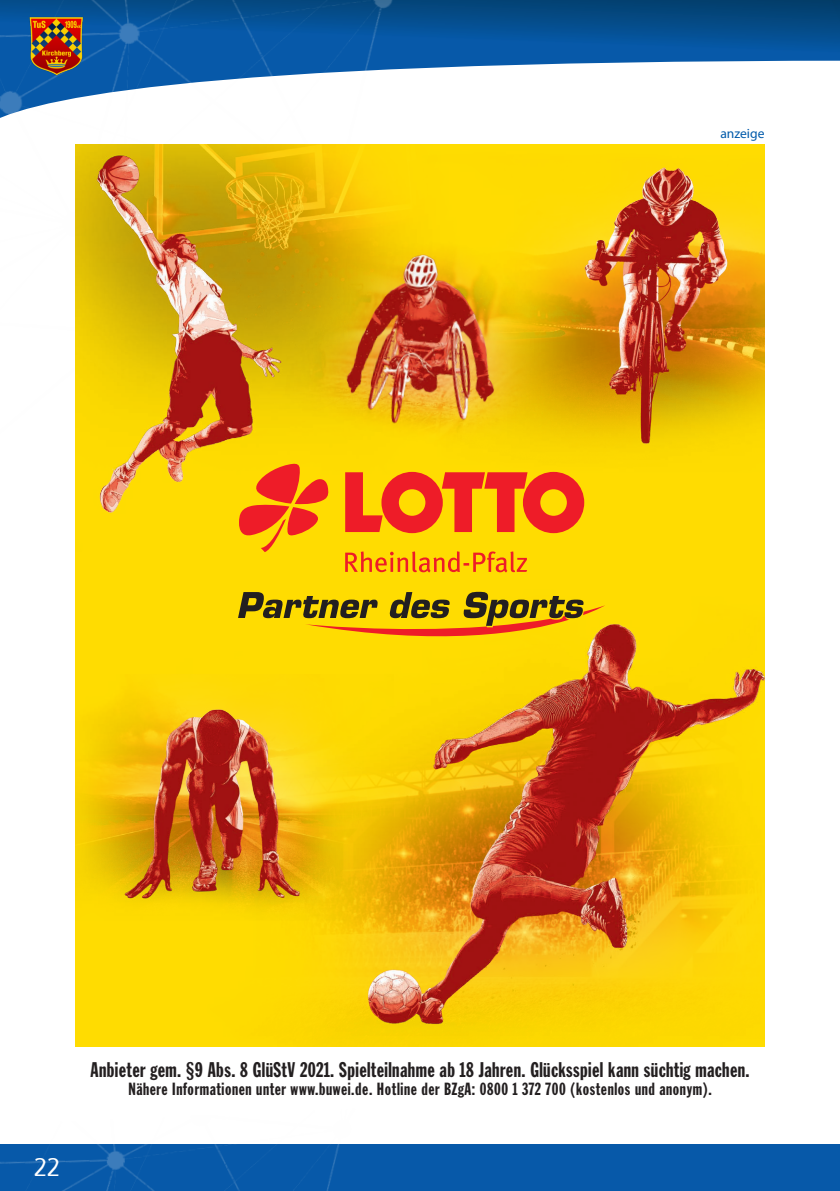
<style>
.page{position:relative;width:840px;height:1191px;background:#fff}
.page>*{position:absolute;margin:0;border:0;box-sizing:border-box;transform-origin:0 0}
.t1{font:24px "Oxygen";color:#fff}
.t2{font:20.8px "Franklin Gothic Std Extra Cond";letter-spacing:.02em;color:#231f20}
.t3{font:17.4px "Franklin Gothic Std Extra Cond";letter-spacing:.035em;color:#231f20}
.t4{font:13.6px "Myriad Pro";color:#015aaa}
</style>
<div class="page">
<svg style="left:453px;top:0;width:345px;height:150px"></svg>
<img style="left:0;top:0;width:453px;height:145px">
<svg style="left:798px;top:0;width:41px;height:61px;background:#054c8a"></svg>
<div style="left:0;top:1144px;width:839px;height:47px;background:#0759a9"></div>
<img style="left:0;top:1144px;width:339px;height:47px">
<img style="left:24px;top:14px;width:62px;height:62px">
<div style="left:75px;top:145px;width:689px;height:962px;background:#ffdc01"></div>
<div style="left:75px;top:1053px;width:689px;height:54px;background:#fff"></div>
<img style="left:75px;top:145px;width:340px;height:389px">
<img style="left:76px;top:591px;width:688px;height:437px">
<img style="left:330px;top:149px;width:434px;height:295px">
<svg style="left:345px;top:485px;width:239px;height:48px"></svg>
<svg style="left:239px;top:463px;width:89px;height:89px"></svg>
<svg style="left:345px;top:551px;width:182px;height:21px"></svg>
<svg style="left:238px;top:592px;width:366px;height:55px"></svg>
<img style="left:244px;top:215px;width:372px;height:270px">
<div style="left:75px;top:1047px;width:689px;height:56px;background:#fff"></div>
<p class="t4" style="left:720px;top:125px;width:46px">anzeige</p>
<p class="t1" style="left:34px;top:1151px;width:28px">22</p>
<p class="t2" style="left:90px;top:1058px;width:660px">Anbieter gem. §9 Abs. 8 GlüStV 2021. Spielteilnahme ab 18 Jahren. Glücksspiel kann süchtig machen.</p>
<p class="t3" style="left:128px;top:1079px;width:584px">Nähere Informationen unter www.buwei.de. Hotline der BZgA: 0800 1 372 700 (kostenlos und anonym).</p>
</div>
